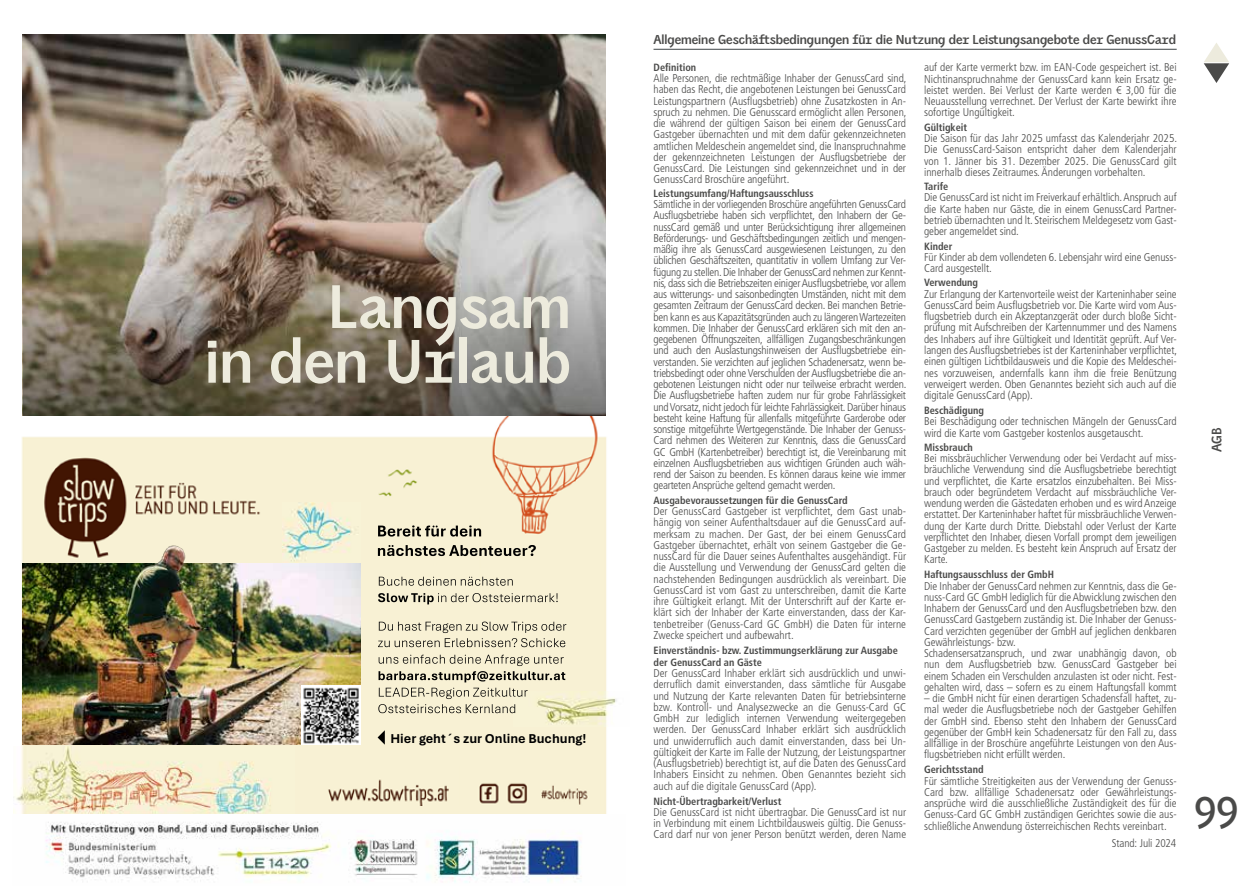
<style>
.page{position:relative;width:1259px;height:893px;background:#fff}
.page>*{position:absolute;margin:0;border:0;box-sizing:border-box;transform-origin:0 0}
.t1{font:600 66.75px/54.6px "PP Air";color:#edebdd;text-align:right}
.t2{font:500 45px "PP Air";color:#4a4a49}
.t3{font:600 15px "PP Air";color:#4a4a49}
.t4{font:600 14.1px "PP Air";letter-spacing:-.005em;color:#4a4a49}
.t5{font:700 13.5px "Aptos";color:#000}
.t6{font:300 condensed 11.25px/11.2px "Frutiger LT Pro";letter-spacing:-.005em;color:#4a4a49;text-align:justify}
.t7{font:700 condensed 10.5px/12px "Frutiger LT Pro";color:#4a4a49}
</style>
<div class="page">
<hr style="left:653px;top:49px;width:523px;height:1px;background:#404649">
<img style="left:21px;top:416px;width:586px;height:398px">
<img style="left:283px;top:502px;width:78px;height:62px">
<div style="left:395px;top:518px;width:85px;height:70px;background:#f8f1d4"></div>
<img style="left:23px;top:564px;width:338px;height:181px">
<img style="left:513px;top:691px;width:104px;height:36px">
<svg style="left:378px;top:688px;width:149px;height:25px;background:#d3ceb5"></svg>
<svg style="left:378px;top:655px;width:187px;height:27px;background:#c8c2aa"></svg>
<svg style="left:378px;top:622px;width:188px;height:25px;background:#d4ceb5"></svg>
<svg style="left:378px;top:593px;width:180px;height:11px;background:#c3bea7"></svg>
<svg style="left:379px;top:577px;width:134px;height:9px"></svg>
<img style="left:144px;top:535px;width:59px;height:58px">
<img style="left:319px;top:766px;width:140px;height:39px">
<svg style="left:377px;top:730px;width:8px;height:15px"></svg>
<img style="left:13px;top:746px;width:282px;height:68px">
<img style="left:301px;top:685px;width:60px;height:60px">
<svg style="left:378px;top:545px;width:158px;height:11px;background:#989381"></svg>
<svg style="left:378px;top:525px;width:103px;height:12px"></svg>
<img style="left:45px;top:822px;width:537px;height:61px">
<img style="left:469px;top:766px;width:131px;height:39px">
<img style="left:23px;top:34px;width:582px;height:230px">
<svg style="left:23px;top:264px;width:582px;height:152px;background:#787062"></svg>
<svg style="left:1203px;top:43px;width:26px;height:40px"></svg>
<h1 class="t1" style="left:205px;top:281px;width:367px">Langsam<br>in den Urlaub</h1>
<p class="t5" style="left:390px;top:730px;width:197px">Hier geht´s zur Online Buchung!</p>
<p class="t4" style="left:653px;top:32px;width:524px">Allgemeine Geschäftsbedingungen für die Nutzung der Leistungsangebote der GenussCard</p>
<p class="t7" style="left:653px;top:61px;width:44px">Definition</p>
<p class="t6" style="left:653px;top:73px;width:254px">Alle Personen, die rechtmäßige Inhaber der GenussCard sind, haben das Recht, die angebotenen Leistungen bei GenussCard Leistungspartnern (Ausflugsbetrieb) ohne Zusatzkosten in An&shy;spruch zu nehmen. Die Genusscard ermöglicht allen Personen, die während der gültigen Saison bei einem der GenussCard Gastgeber übernachten und mit dem dafür gekennzeichneten amtlichen Meldeschein angemeldet sind, die Inanspruchnahme der gekennzeichneten Leistungen der Ausflugsbetriebe der GenussCard. Die Leistungen sind gekennzeichnet und in der GenussCard Broschüre angeführt.</p>
<p class="t7" style="left:653px;top:187px;width:162px">Leistungsumfang/Haftungsausschluss</p>
<p class="t6" style="left:653px;top:199px;width:254px">Sämtliche in der vorliegenden Broschüre angeführten GenussCard Ausflugsbetriebe haben sich verpflichtet, den Inhabern der Ge&shy;nussCard gemäß und unter Berücksichtigung ihrer allgemeinen Beförderungs- und Geschäftsbedingungen zeitlich und mengen&shy;mäßig ihre als GenussCard ausgewiesenen Leistungen, zu den üblichen Geschäftszeiten, quantitativ in vollem Umfang zur Ver&shy;fügung zu stellen. Die Inhaber der GenussCard nehmen zur Kennt&shy;nis, dass sich die Betriebszeiten einiger Ausflugsbetriebe, vor allem aus witterungs- und saisonbedingten Umständen, nicht mit dem gesamten Zeitraum der GenussCard decken. Bei manchen Betrie&shy;ben kann es aus Kapazitätsgründen auch zu längeren Wartezeiten kommen. Die Inhaber der GenussCard erklären sich mit den an&shy;gegebenen Öffnungszeiten, allfälligen Zugangsbeschränkungen und auch den Auslastungshinweisen der Ausflugsbetriebe ein&shy;verstanden. Sie verzichten auf jeglichen Schadenersatz, wenn be&shy;triebsbedingt oder ohne Verschulden der Ausflugsbetriebe die an&shy;gebotenen Leistungen nicht oder nur teilweise erbracht werden.<br>Die Ausflugsbetriebe haften zudem nur für grobe Fahrlässigkeit und Vorsatz, nicht jedoch für leichte Fahrlässigkeit. Darüber hinaus besteht keine Haftung für allenfalls mitgeführte Garderobe oder sonstige mitgeführte Wertgegenstände. Die Inhaber der Genuss-Card nehmen des Weiteren zur Kenntnis, dass die GenussCard GC GmbH (Kartenbetreiber) berechtigt ist, die Vereinbarung mit einzelnen Ausflugsbetrieben aus wichtigen Gründen auch wäh&shy;rend der Saison zu beenden. Es können daraus keine wie immer gearteten Ansprüche geltend gemacht werden.</p>
<p class="t7" style="left:653px;top:494px;width:196px">Ausgabevoraussetzungen für die GenussCard</p>
<p class="t6" style="left:653px;top:506px;width:254px">Der GenussCard Gastgeber ist verpflichtet, dem Gast unab&shy;hängig von seiner Aufenthaltsdauer auf die GenussCard auf&shy;merksam zu machen. Der Gast, der bei einem GenussCard Gastgeber übernachtet, erhält von seinem Gastgeber die Ge&shy;nussCard für die Dauer seines Aufenthaltes ausgehändigt. Für die Ausstellung und Verwendung der GenussCard gelten die nachstehenden Bedingungen ausdrücklich als vereinbart. Die GenussCard ist vom Gast zu unterschreiben, damit die Karte ihre Gültigkeit erlangt. Mit der Unterschrift auf der Karte er&shy;klärt sich der Inhaber der Karte einverstanden, dass der Kar&shy;tenbetreiber (Genuss-Card GC GmbH) die Daten für interne Zwecke speichert und aufbewahrt.</p>
<p class="t7" style="left:653px;top:644px;width:246px">Einverständnis- bzw. Zustimmungserklärung zur Ausgabe der GenussCard an Gäste</p>
<p class="t6" style="left:653px;top:668px;width:254px">Der GenussCard Inhaber erklärt sich ausdrücklich und unwi&shy;derruflich damit einverstanden, dass sämtliche für Ausgabe und Nutzung der Karte relevanten Daten für betriebsinterne bzw. Kontroll- und Analysezwecke an die Genuss-Card GC GmbH zur lediglich internen Verwendung weitergegeben werden. Der GenussCard Inhaber erklärt sich ausdrücklich und unwiderruflich auch damit einverstanden, dass bei Un&shy;gültigkeit der Karte im Falle der Nutzung, der Leistungspartner (Ausflugsbetrieb) berechtigt ist, auf die Daten des GenussCard Inhabers Einsicht zu nehmen. Oben Genanntes bezieht sich auch auf die digitale GenussCard (App).</p>
<p class="t7" style="left:653px;top:795px;width:129px">Nicht-Übertragbarkeit/Verlust</p>
<p class="t6" style="left:653px;top:806px;width:254px">Die GenussCard ist nicht übertragbar. Die GenussCard ist nur in Verbindung mit einem Lichtbildausweis gültig. Die Genuss-Card darf nur von jener Person benützt werden, deren Name</p>
<p class="t6" style="left:924px;top:62px;width:254px">auf der Karte vermerkt bzw. im EAN-Code gespeichert ist. Bei Nichtinanspruchnahme der GenussCard kann kein Ersatz ge&shy;leistet werden. Bei Verlust der Karte werden € 3,00 für die Neuausstellung verrechnet. Der Verlust der Karte bewirkt ihre sofortige Ungültigkeit.</p>
<p class="t7" style="left:924px;top:121px;width:44px">Gültigkeit</p>
<p class="t6" style="left:924px;top:133px;width:254px">Die Saison für das Jahr 2025 umfasst das Kalenderjahr 2025.<br>Die GenussCard-Saison entspricht daher dem Kalenderjahr von 1. Jänner bis 31. Dezember 2025. Die GenussCard gilt innerhalb dieses Zeitraumes. Änderungen vorbehalten.</p>
<p class="t7" style="left:924px;top:181px;width:26px">Tarife</p>
<p class="t6" style="left:924px;top:192px;width:254px">Die GenussCard ist nicht im Freiverkauf erhältlich. Anspruch auf die Karte haben nur Gäste, die in einem GenussCard Partner&shy;betrieb übernachten und lt. Steirischem Meldegesetz vom Gast&shy;geber angemeldet sind.</p>
<p class="t7" style="left:924px;top:240px;width:30px">Kinder</p>
<p class="t6" style="left:924px;top:251px;width:254px">Für Kinder ab dem vollendeten 6. Lebensjahr wird eine Genuss-<br>Card ausgestellt.</p>
<p class="t7" style="left:924px;top:277px;width:55px">Verwendung</p>
<p class="t6" style="left:924px;top:288px;width:254px">Zur Erlangung der Kartenvorteile weist der Karteninhaber seine GenussCard beim Ausflugsbetrieb vor. Die Karte wird vom Aus&shy;flugsbetrieb durch ein Akzeptanzgerät oder durch bloße Sicht&shy;prüfung mit Aufschreiben der Kartennummer und des Namens des Inhabers auf ihre Gültigkeit und Identität geprüft. Auf Ver&shy;langen des Ausflugsbetriebes ist der Karteninhaber verpflichtet, einen gültigen Lichtbildausweis und die Kopie des Meldeschei&shy;nes vorzuweisen, andernfalls kann ihm die freie Benützung verweigert werden. Oben Genanntes bezieht sich auch auf die digitale GenussCard (App).</p>
<p class="t7" style="left:924px;top:404px;width:61px">Beschädigung</p>
<p class="t6" style="left:924px;top:416px;width:254px">Bei Beschädigung oder technischen Mängeln der GenussCard wird die Karte vom Gastgeber kostenlos ausgetauscht.</p>
<p class="t7" style="left:924px;top:441px;width:50px">Missbrauch</p>
<p class="t6" style="left:924px;top:453px;width:254px">Bei missbräuchlicher Verwendung oder bei Verdacht auf miss&shy;bräuchliche Verwendung sind die Ausflugsbetriebe berechtigt und verpflichtet, die Karte ersatzlos einzubehalten. Bei Miss&shy;brauch oder begründetem Verdacht auf missbräuchliche Ver&shy;wendung werden die Gästedaten erhoben und es wird Anzeige erstattet. Der Karteninhaber haftet für missbräuchliche Verwen&shy;dung der Karte durch Dritte. Diebstahl oder Verlust der Karte verpflichtet den Inhaber, diesen Vorfall prompt dem jeweiligen Gastgeber zu melden. Es besteht kein Anspruch auf Ersatz der Karte.</p>
<p class="t7" style="left:924px;top:569px;width:131px">Haftungsausschluss der GmbH</p>
<p class="t6" style="left:924px;top:580px;width:254px;text-align:left">Die Inhaber der GenussCard nehmen zur Kenntnis, dass die Ge&shy;nuss-Card GC GmbH lediglich für die Abwicklung zwischen den Inhabern der GenussCard und den Ausflugsbetrieben bzw. den GenussCard Gastgebern zuständig ist. Die Inhaber der Genuss-Card verzichten gegenüber der GmbH auf jeglichen denkbaren Gewährleistungs- bzw.<br>Schadensersatzanspruch, und zwar unabhängig davon, ob nun dem Ausflugsbetrieb bzw. GenussCard Gastgeber bei einem Schaden ein Verschulden anzulasten ist oder nicht. Fest&shy;gehalten wird, dass – sofern es zu einem Haftungsfall kommt</p>
<p class="t6" style="left:924px;top:693px;width:254px">– die GmbH nicht für einen derartigen Schadensfall haftet, zu&shy;mal weder die Ausflugsbetriebe noch der Gastgeber Gehilfen der GmbH sind. Ebenso steht den Inhabern der GenussCard gegenüber der GmbH kein Schadenersatz für den Fall zu, dass allfällige in der Broschüre angeführte Leistungen von den Aus&shy;flugsbetrieben nicht erfüllt werden.</p>
<p class="t7" style="left:924px;top:764px;width:61px">Gerichtsstand</p>
<p class="t6" style="left:924px;top:775px;width:254px">Für sämtliche Streitigkeiten aus der Verwendung der Genuss-Card bzw. allfällige Schadenersatz oder Gewährleistungs&shy;ansprüche wird die ausschließliche Zuständigkeit des für die Genuss-Card GC GmbH zuständigen Gerichtes sowie die aus&shy;schließliche Anwendung österreichischen Rechts vereinbart.</p>
<p class="t6" style="left:1111px;top:838px;width:66px">Stand: Juli 2024</p>
<h3 class="t3" style="left:1208px;top:452px;width:26px;rotate:-90deg">AGB</h3>
<h2 class="t2" style="left:1194px;top:787px;width:45px">99</h2>
</div>
